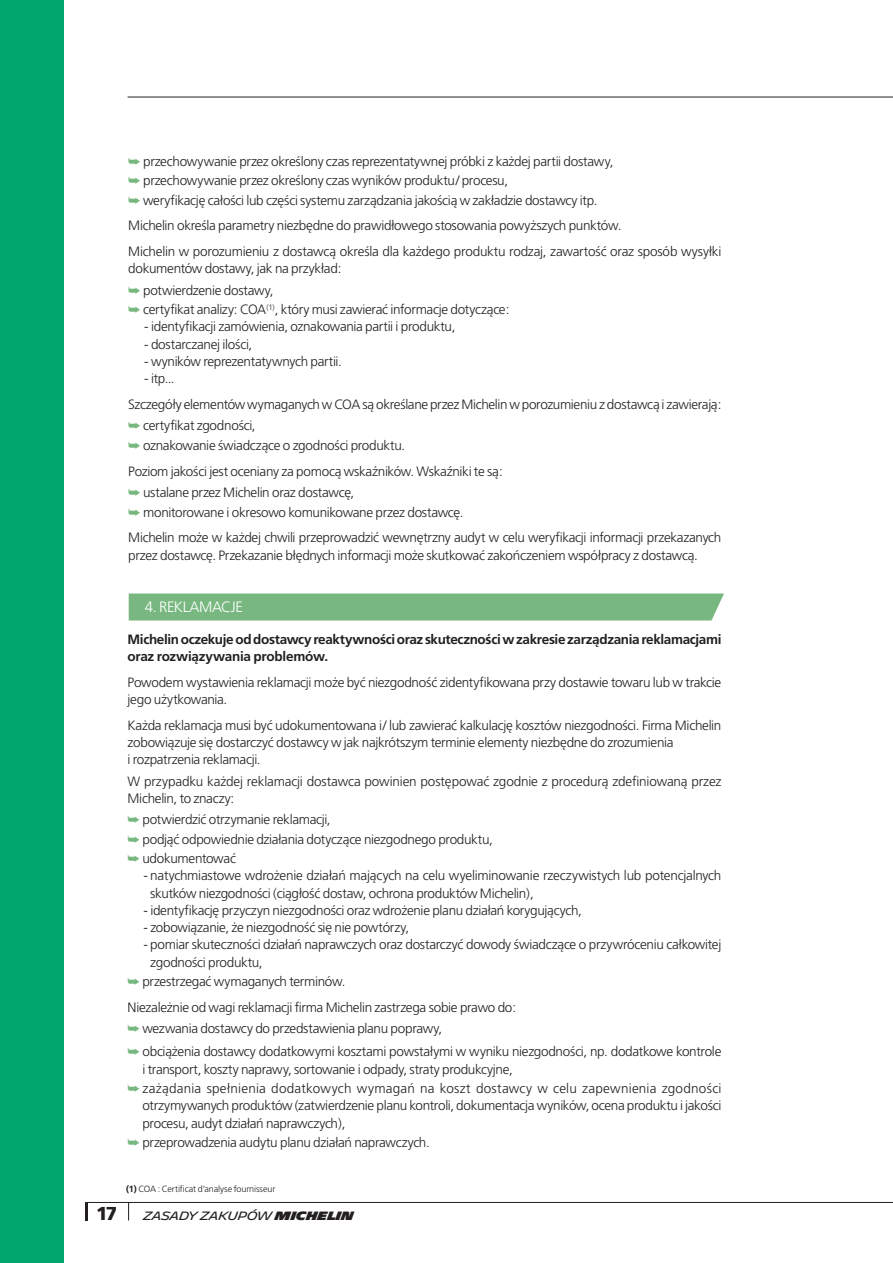
<style>
.page{position:relative;width:893px;height:1263px;background:#fff}
.page>*{position:absolute;margin:0;border:0;box-sizing:border-box;transform-origin:0 0}
.t1{font:900 18.75px "Frutiger";color:#231f20}
.t2{font:300 15px "Frutiger CE";letter-spacing:-.025em;color:#fff}
.t3{font:300 13.5px/17.2px "Frutiger CE";letter-spacing:-.02em;color:#231f20}
.t4{font:300 13.5px/19.4px "Frutiger CE";letter-spacing:.01em;color:#231f20}
.t5{font:700 13.5px/17.2px "Frutiger CE";letter-spacing:-.025em;color:#231f20}
.t6{font:11.7px "Michelin";letter-spacing:-.025em;color:#231f20}
.t7{font:300 9px "Frutiger";letter-spacing:-.01em;color:#231f20}
.s1{color:#78b880}
.s2{font-weight:700}
.s3{font-weight:900}
</style>
<div class="page">
<hr style="left:85px;top:1202px;width:808px;height:1px;background:#231f20">
<svg style="left:128px;top:1203px;width:1px;height:17px"></svg>
<hr style="left:85px;top:1202px;width:3px;height:18px;background:#231f20">
<hr style="left:128px;top:97px;width:765px;height:1px;background:#231f20">
<div style="left:0;top:0;width:64px;height:1263px;background:#00a66e"></div>
<div style="left:129px;top:593px;width:595px;height:27px;background:#78b880"></div>
<p class="t3" style="left:128px;top:152px;width:487px;line-height:19.4px"><span class="s1">➥</span> przechowywanie przez określony czas reprezentatywnej próbki z każdej partii dostawy, <span class="s1">➥</span> przechowywanie przez określony czas wyników produktu/ procesu,<br><span class="s1">➥</span> weryfikację całości lub części systemu zarządzania jakością w zakładzie dostawcy itp.</p>
<p class="t3" style="left:128px;top:214px;width:595px;line-height:25.8px">Michelin określa parametry niezbędne do prawidłowego stosowania powyższych punktów.<br>Michelin w porozumieniu z dostawcą określa dla każdego produktu rodzaj, zawartość oraz sposób wysyłki</p>
<p class="t3" style="left:128px;top:259px;width:215px;line-height:21.5px">dokumentów dostawy, jak na przykład: <span class="s1">➥</span> potwierdzenie dostawy,</p>
<p class="t3" style="left:128px;top:302px;width:383px"><span class="s1">➥</span> certyfikat analizy: COA<sup>(1)</sup>, który musi zawierać informacje dotyczące:</p>
<p class="t3" style="left:144px;top:319px;width:313px">- identyfikacji zamówienia, oznakowania partii i produktu,</p>
<p class="t3" style="left:144px;top:336px;width:110px">- dostarczanej ilości,</p>
<p class="t3" style="left:144px;top:354px;width:199px">- wyników reprezentatywnych partii.</p>
<p class="t3" style="left:128px;top:367px;width:595px;line-height:25.8px;text-indent:16px">- itp...<br>Szczegóły elementów wymaganych w COA są określane przez Michelin w porozumieniu z dostawcą i zawierają:</p>
<p class="t3" style="left:128px;top:417px;width:278px;line-height:19.4px"><span class="s1">➥</span> certyfikat zgodności,<br><span class="s1">➥</span> oznakowanie świadczące o zgodności produktu.</p>
<p class="t3" style="left:128px;top:461px;width:376px;line-height:21.5px">Poziom jakości jest oceniany za pomocą wskaźników. Wskaźniki te są: <span class="s1">➥</span> ustalane przez Michelin oraz dostawcę,</p>
<p class="t3" style="left:128px;top:500px;width:595px;line-height:25.8px"><span class="s1">➥</span> monitorowane i okresowo komunikowane przez dostawcę.<br>Michelin może w każdej chwili przeprowadzić wewnętrzny audyt w celu weryfikacji informacji przekazanych</p>
<p class="t3" style="left:128px;top:547px;width:571px">przez dostawcę. Przekazanie błędnych informacji może skutkować zakończeniem współpracy z dostawcą.</p>
<p class="t2" style="left:145px;top:601px;width:100px">4. REKLAMACJE</p>
<p class="t5" style="left:128px;top:631px;width:595px">Michelin oczekuje od dostawcy reaktywności oraz skuteczności w zakresie zarządzania reklamacjami oraz rozwiązywania problemów.</p>
<p class="t3" style="left:128px;top:674px;width:595px">Powodem wystawienia reklamacji może być niezgodność zidentyfikowana przy dostawie towaru lub w trakcie jego użytkowania.</p>
<p class="t3" style="left:128px;top:717px;width:595px">Każda reklamacja musi być udokumentowana i/ lub zawierać kalkulację kosztów niezgodności. Firma Michelin zobowiązuje się dostarczyć dostawcy w jak najkrótszym terminie elementy niezbędne do zrozumienia<br>i rozpatrzenia reklamacji.</p>
<p class="t3" style="left:128px;top:773px;width:595px">W przypadku każdej reklamacji dostawca powinien postępować zgodnie z procedurą zdefiniowaną przez<br>Michelin, to znaczy:</p>
<p class="t3" style="left:128px;top:811px;width:367px;line-height:19.4px"><span class="s1">➥</span> potwierdzić otrzymanie reklamacji,<br><span class="s1">➥</span> podjąć odpowiednie działania dotyczące niezgodnego produktu, <span class="s1">➥</span> udokumentować</p>
<p class="t3" style="left:150px;top:868px;width:573px;text-indent:-7px">- natychmiastowe wdrożenie działań mających na celu wyeliminowanie rzeczywistych lub potencjalnych skutków niezgodności (ciągłość dostaw, ochrona produktów Michelin),</p>
<p class="t3" style="left:144px;top:902px;width:440px">- identyfikację przyczyn niezgodności oraz wdrożenie planu działań korygujących,</p>
<p class="t3" style="left:144px;top:920px;width:267px">- zobowiązanie, że niezgodność się nie powtórzy,</p>
<p class="t3" style="left:150px;top:937px;width:573px;text-indent:-7px">- pomiar skuteczności działań naprawczych oraz dostarczyć dowody świadczące o przywróceniu całkowitej zgodności produktu,</p>
<p class="t3" style="left:128px;top:969px;width:390px;line-height:25.8px"><span class="s1">➥</span> przestrzegać wymaganych terminów.<br>Niezależnie od wagi reklamacji firma Michelin zastrzega sobie prawo do:</p>
<p class="t3" style="left:128px;top:1018px;width:595px;line-height:23.1px"><span class="s1">➥</span> wezwania dostawcy do przedstawienia planu poprawy,<br><span class="s1">➥</span> obciążenia dostawcy dodatkowymi kosztami powstałymi w wyniku niezgodności, np. dodatkowe kontrole</p>
<p class="t4" style="left:128px;top:1060px;width:595px;text-indent:15px">i transport, koszty naprawy, sortowanie i odpady, straty produkcyjne,<br><span class="s1">➥</span> zażądania spełnienia dodatkowych wymagań na koszt dostawcy w celu zapewnienia zgodności</p>
<p class="t3" style="left:142px;top:1098px;width:580px">otrzymywanych produktów (zatwierdzenie planu kontroli, dokumentacja wyników, ocena produktu i jakości procesu, audyt działań naprawczych),</p>
<p class="t3" style="left:128px;top:1134px;width:304px"><span class="s1">➥</span> przeprowadzenia audytu planu działań naprawczych.</p>
<p class="t7" style="left:126px;top:1184px;width:151px"><span class="s2">(1)</span> COA : Certificat d’analyse fournisseur</p>
<h1 class="t1" style="left:96px;top:1202px;width:23px">17</h1>
<p class="t6" style="left:143px;top:1212px;width:212px">ZASADY ZAKUPÓW <span class="s3">MICHELIN</span></p>
</div>
